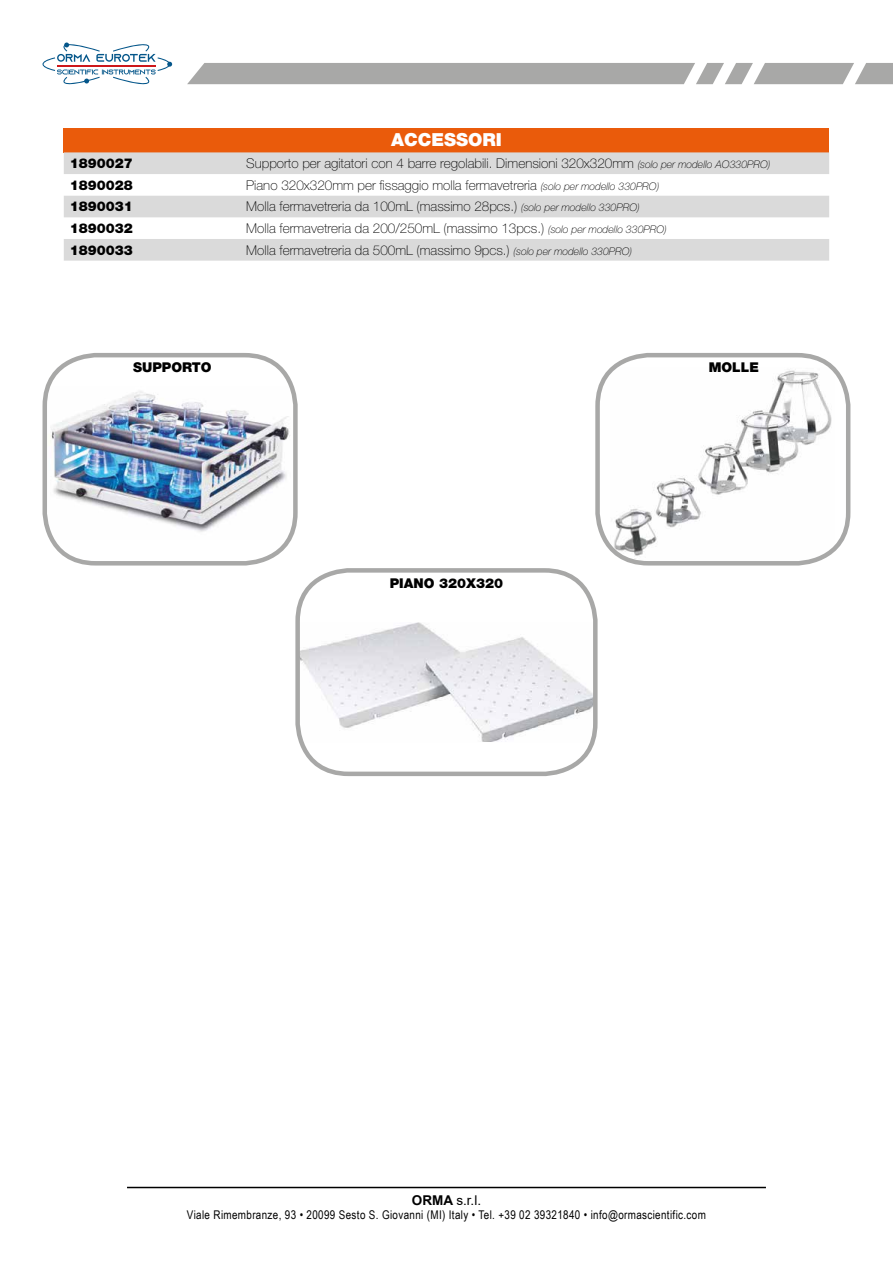
<style>
.page{position:relative;width:893px;height:1263px;background:#fff}
.page>*{position:absolute;margin:0;border:0;box-sizing:border-box;transform-origin:0 0}
.t1{font:900 18px "Helvetica Neue LT Std";color:#fff}
.t2{font:100 13.5px "Helvetica Neue LT Std";color:#000}
.t3{font:900 13.5px "Helvetica Neue LT Std";color:#000}
.t4{font:13.5px "Arial";color:#000}
.t5{font:12px "Arial Narrow";letter-spacing:.03em;color:#000}
.s1{font-style:italic;font-size:10.5px}
.s2{font-weight:700}
</style>
<div class="page">
<svg style="left:187px;top:63px;width:706px;height:21px;background:#afafae"></svg>
<svg style="left:43px;top:42px;width:129px;height:43px"></svg>
<hr style="left:127px;top:1187px;width:639px;height:1px;background:#000">
<div style="left:64px;top:128px;width:765px;height:24px;background:#ea5b0b"></div>
<svg style="left:64px;top:152px;width:765px;height:109px;fill:#dadada"></svg>
<img style="left:300px;top:622px;width:293px;height:120px">
<div style="left:295px;top:568px;width:303px;height:208px;border:4px solid #a8a8a7;border-radius:51px"></div>
<img style="left:610px;top:368px;width:225px;height:193px">
<div style="left:595px;top:353px;width:255px;height:212px;border:4px solid #a8a8a7;border-radius:51px"></div>
<img style="left:45px;top:387px;width:250px;height:153px">
<div style="left:43px;top:353px;width:255px;height:212px;border:4px solid #a8a8a7;border-radius:51px"></div>
<h1 class="t1" style="left:391px;top:129px;width:112px">ACCESSORI</h1>
<p class="t3" style="left:70px;top:155px;width:65px">1890027</p>
<p class="t2" style="left:246px;top:156px;width:525px">Supporto per agitatori con 4 barre regolabili. Dimensioni 320x320mm <span class="s1">(solo per modello AO330PRO)</span></p>
<p class="t3" style="left:70px;top:177px;width:65px">1890028</p>
<p class="t2" style="left:246px;top:177px;width:414px">Piano 320x320mm per fissaggio molla fermavetreria <span class="s1">(solo per modello 330PRO)</span></p>
<p class="t3" style="left:70px;top:198px;width:65px">1890031</p>
<p class="t2" style="left:246px;top:199px;width:395px">Molla fermavetreria da 100mL (massimo 28pcs.) <span class="s1">(solo per modello 330PRO)</span></p>
<p class="t3" style="left:70px;top:220px;width:65px">1890032</p>
<p class="t2" style="left:246px;top:220px;width:422px">Molla fermavetreria da 200/250mL (massimo 13pcs.) <span class="s1">(solo per modello 330PRO)</span></p>
<p class="t3" style="left:70px;top:242px;width:65px">1890033</p>
<p class="t2" style="left:246px;top:242px;width:387px">Molla fermavetreria da 500mL (massimo 9pcs.) <span class="s1">(solo per modello 330PRO)</span></p>
<p class="t3" style="left:133px;top:359px;width:80px">SUPPORTO</p>
<p class="t3" style="left:709px;top:359px;width:52px">MOLLE</p>
<p class="t3" style="left:390px;top:575px;width:115px">PIANO 320X320</p>
<p class="t4" style="left:412px;top:1190px;width:71px"><span class="s2">ORMA</span> s.r.l.</p>
<p class="t5" style="left:187px;top:1206px;width:520px">Viale Rimembranze, 93 • 20099 Sesto S. Giovanni (MI) Italy • Tel. +39 02 39321840 • info@ormascientific.com</p>
</div>
